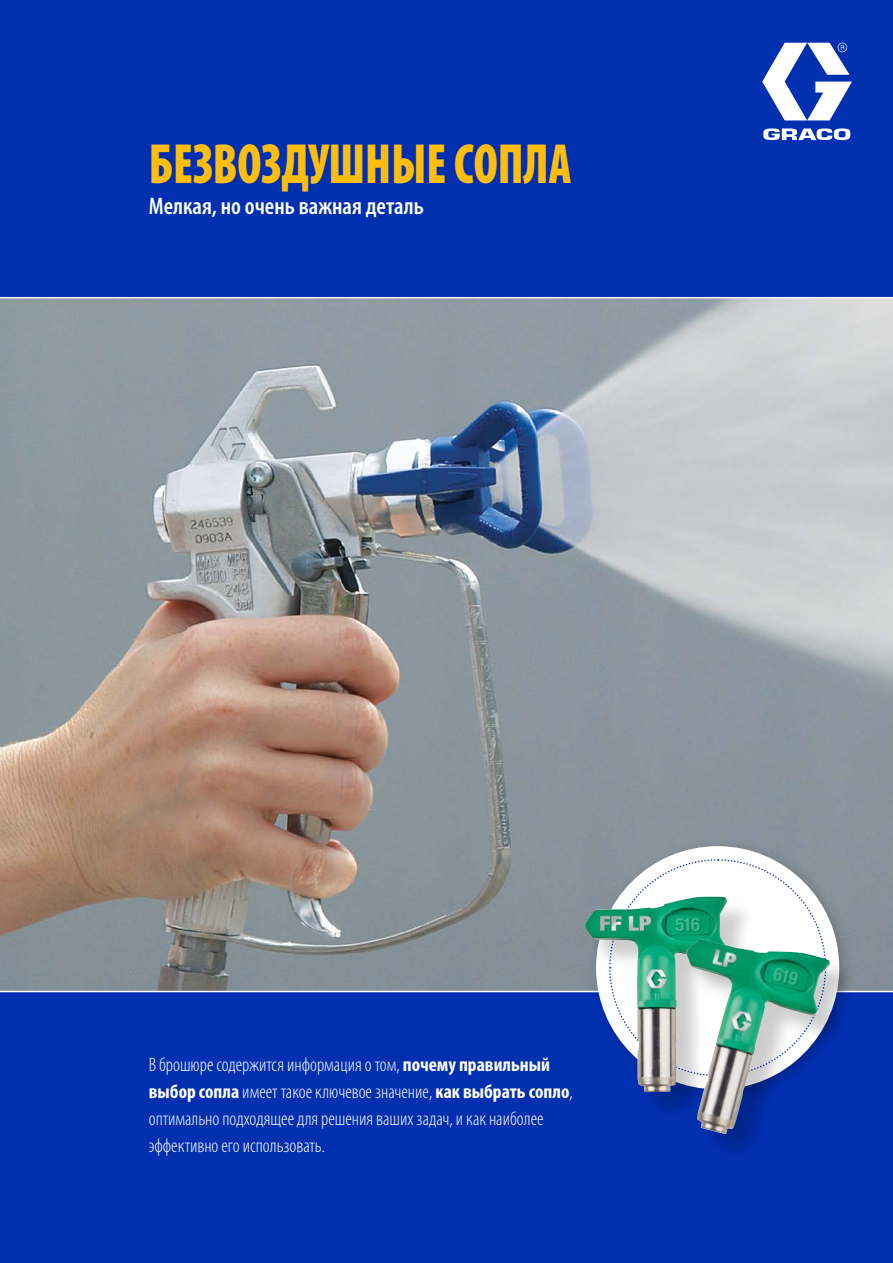
<style>
.page{position:relative;width:893px;height:1263px;background:#fff}
.page>*{position:absolute;margin:0;border:0;box-sizing:border-box;transform-origin:0 0}
.t1{font:900 condensed 57px "Myriad Pro";color:#ffbe0e;scale:.85 1}
.t2{font:600 condensed 24px "Myriad Pro";color:#fff}
.t3{font:300 condensed 19.5px/27px "Myriad Pro";color:#fff}
.s1{font-weight:700}
</style>
<div class="page">
<div style="left:0;top:965px;width:893px;height:298px;background:#002fb0"></div>
<img style="left:0;top:298px;width:893px;height:693px">
<div style="left:0;top:0;width:893px;height:298px;background:#002fb0"></div>
<svg style="left:762px;top:43px;width:90px;height:97px"></svg>
<hr style="left:0;top:991px;width:893px;height:1px;background:#fff">
<hr style="left:0;top:297px;width:893px;height:1px;background:#fff">
<div style="left:587px;top:837px;width:269px;height:269px;background:#000;opacity:.2"></div>
<svg style="left:619px;top:858px;width:208px;height:81px"></svg>
<div style="left:588px;top:899px;width:168px;height:223px;background:#000;opacity:.2"></div>
<img style="left:584px;top:896px;width:143px;height:196px">
<div style="left:690px;top:943px;width:169px;height:219px;background:#000;opacity:.2"></div>
<img style="left:686px;top:939px;width:144px;height:195px">
<h1 class="t1" style="left:149px;top:128px;width:499px">БЕЗВОЗДУШНЫЕ СОПЛА</h1>
<p class="t2" style="left:149px;top:191px;width:277px">Мелкая, но очень важная деталь</p>
<p class="t3" style="left:149px;top:1051px;width:425px">В брошюре содержится информация о том, <span class="s1">почему правильный выбор сопла</span> имеет такое ключевое значение, <span class="s1">как выбрать сопло</span>, оптимально подходящее для решения ваших задач, и как наиболее эффективно его использовать.</p>
</div>
